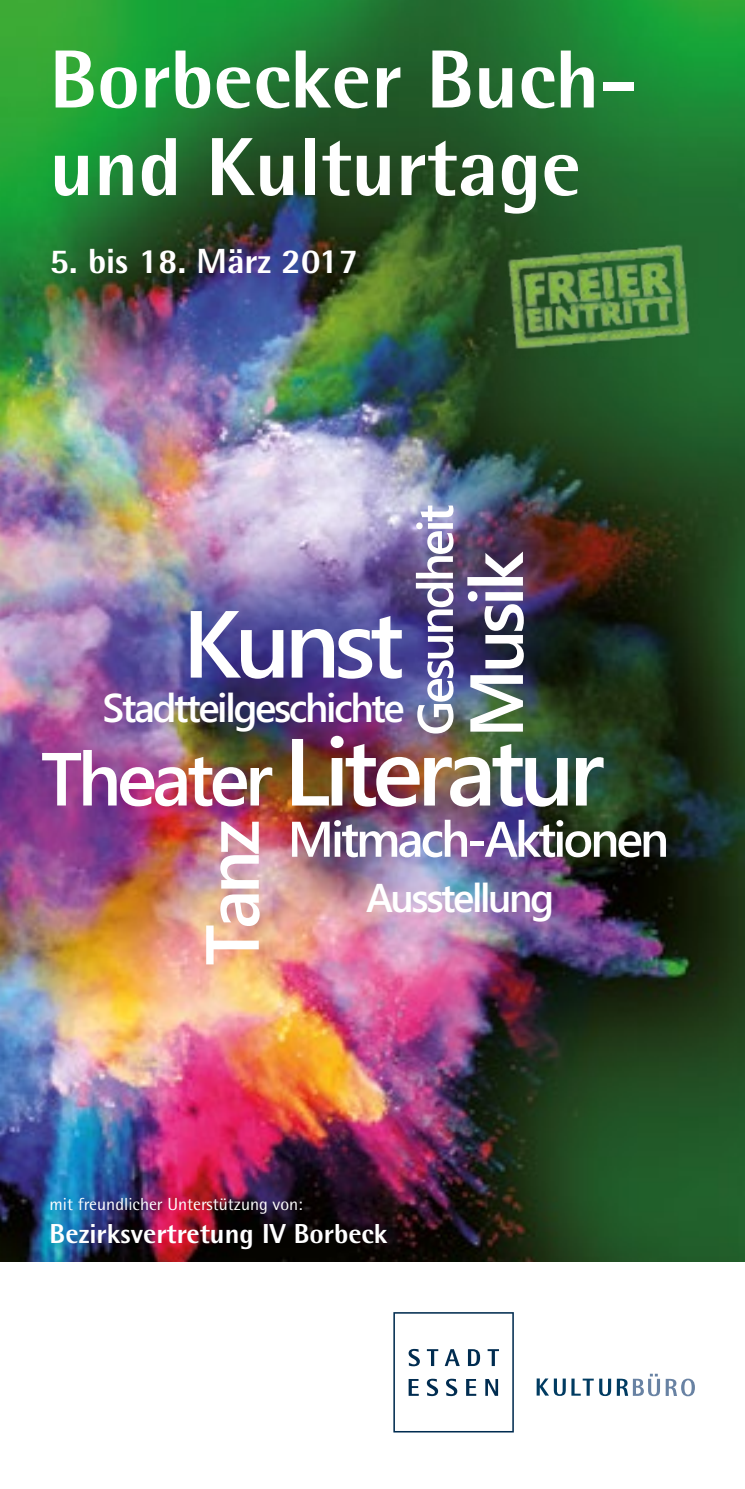
<style>
.page{position:relative;width:745px;height:1489px;background:#fff}
.page>*{position:absolute;margin:0;border:0;box-sizing:border-box;transform-origin:0 0}
.t1{font:600 95px "Segoe WP";letter-spacing:-.06em;color:#fff}
.t2{font:800 82.5px/87.5px "Rotis Semi Sans Pro";color:#fff}
.t3{font:600 75px "Segoe WP";letter-spacing:-.06em;color:#fff}
.t4{font:600 50px "Segoe WP";letter-spacing:-.06em;color:#fff}
.t5{font:600 40px "Segoe WP";letter-spacing:-.06em;color:#fff}
.t6{font:800 35px "Rotis Semi Sans Pro";color:#fff}
.t7{font:800 27.5px "Rotis Semi Sans Pro";color:#fff}
.t8{font:17.5px "Rotis Semi Sans Pro";color:#fff}
</style>
<div class="page">
<img style="left:0;top:0;width:744px;height:1261px">
<svg style="left:393px;top:1312px;width:120px;height:120px"></svg>
<svg style="left:536px;top:1378px;width:29px;height:17px"></svg>
<svg style="left:571px;top:1378px;width:39px;height:17px"></svg>
<svg style="left:616px;top:1373px;width:43px;height:22px"></svg>
<svg style="left:665px;top:1378px;width:29px;height:18px"></svg>
<img style="left:488px;top:240px;width:211px;height:118px">
<h2 class="t2" style="left:50px;top:34px;width:589px">Borbecker Buch&shy;und Kulturtage</h2>
<h3 class="t6" style="left:50px;top:238px;width:310px">5. bis 18. März 2017</h3>
<h1 class="t1" style="left:182px;top:585px;width:223px">Kunst</h1>
<h3 class="t5" style="left:103px;top:683px;width:303px">Stadtteilgeschichte</h3>
<h3 class="t4" style="left:404px;top:735px;width:233px;rotate:-90deg">Gesundheit</h3>
<h3 class="t3" style="left:449px;top:738px;width:188px;rotate:-90deg">Musik</h3>
<h3 class="t3" style="left:41px;top:732px;width:233px">Theater</h3>
<h3 class="t3" style="left:185px;top:965px;width:147px;rotate:-90deg">Tanz</h3>
<h1 class="t1" style="left:283px;top:713px;width:321px">Literatur</h1>
<h3 class="t4" style="left:287px;top:808px;width:383px">Mitmach-Aktionen</h3>
<h3 class="t5" style="left:366px;top:872px;width:189px">Ausstellung</h3>
<p class="t8" style="left:50px;top:1194px;width:254px">mit freundlicher Unterstützung von:</p>
<h3 class="t7" style="left:50px;top:1216px;width:339px">Bezirksvertretung IV Borbeck</h3>
</div>
